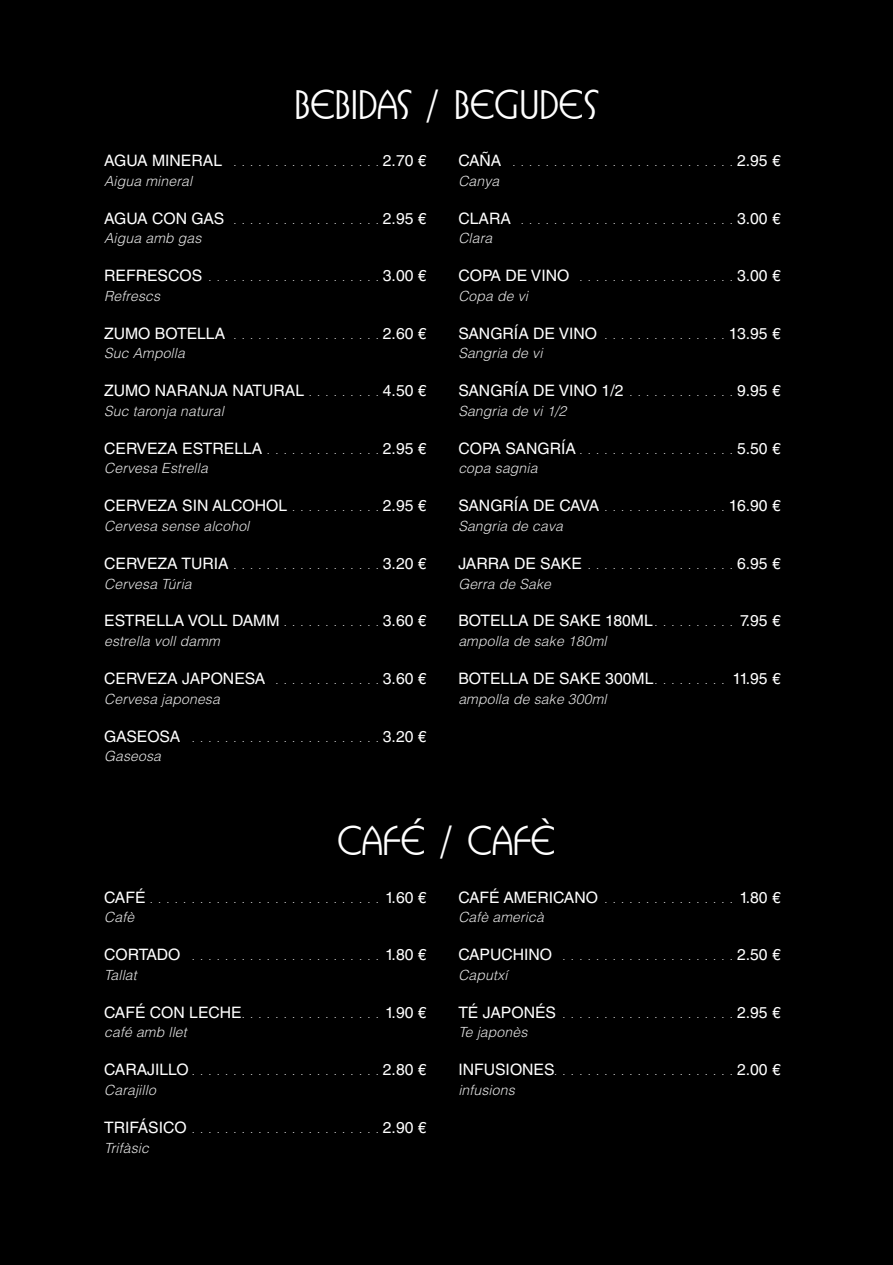
<style>
.page{position:relative;width:893px;height:1265px;background:#000}
.page>*{position:absolute;margin:0;border:0;box-sizing:border-box;transform-origin:0 0}
.t1{font:500 38.5px "Busorama IT Cby BT";color:#fff}
.t2{font:15.75px "Helvetica LT Std";color:#fff}
.t3{font:italic 300 14px "Helvetica LT Std";letter-spacing:.01em;color:#e3e3e3}
.t4{font:8.75px "Helvetica LT Std";color:#fff}
.s1{font-size:15.75px}
.s2{font-size:8.75px}
</style>
<div class="page">
<h1 class="t1" style="left:294px;top:81px;width:306px">BEBIDAS / BEGUDES</h1>
<p class="t4" style="left:104px;top:158px;width:324px"><span class="s1">AGUA MINERAL</span> . . . . . . . . . . . . . . . . . <span class="s1">2.70 €</span></p>
<h3 class="t3" style="left:104px;top:172px;width:90px">Aigua mineral</h3>
<p class="t4" style="left:104px;top:215px;width:324px"><span class="s1">AGUA CON GAS</span> . . . . . . . . . . . . . . . . . <span class="s1">2. 95 €</span></p>
<h3 class="t3" style="left:104px;top:229px;width:99px">Aigua amb gas</h3>
<p class="t4" style="left:104px;top:273px;width:324px"><span class="s1">REFRESCOS</span> . . . . . . . . . . . . . . . . . . . . <span class="s1">3.00 €</span></p>
<h3 class="t3" style="left:104px;top:287px;width:57px">Refrescs</h3>
<p class="t4" style="left:104px;top:331px;width:324px"><span class="s1">ZUMO BOTELLA</span> . . . . . . . . . . . . . . . . . <span class="s1">2.60 €</span></p>
<h3 class="t3" style="left:104px;top:345px;width:82px">Suc Ampolla</h3>
<h2 class="t2" style="left:104px;top:382px;width:324px">ZUMO NARANJA NATURAL <span class="s2">. . . . . . . .</span> 4.50 €</h2>
<h3 class="t3" style="left:104px;top:402px;width:121px">Suc taronja natural</h3>
<h2 class="t2" style="left:104px;top:439px;width:324px">CERVEZA ESTRELLA <span class="s2">. . . . . . . . . . . . .</span> 2.95 €</h2>
<h3 class="t3" style="left:104px;top:460px;width:105px">Cervesa Estrella</h3>
<h2 class="t2" style="left:104px;top:497px;width:324px">CERVEZA SIN ALCOHOL <span class="s2">. . . . . . . . . .</span> 2.95 €</h2>
<h3 class="t3" style="left:104px;top:517px;width:147px">Cervesa sense alcohol</h3>
<h2 class="t2" style="left:104px;top:554px;width:324px">CERVEZA TURIA <span class="s2">. . . . . . . . . . . . . . . . .</span> 3.20 €</h2>
<h3 class="t3" style="left:104px;top:575px;width:89px">Cervesa Túria</h3>
<h2 class="t2" style="left:104px;top:612px;width:324px">ESTRELLA VOLL DAMM <span class="s2">. . . . . . . . . . .</span> 3.60 €</h2>
<h3 class="t3" style="left:104px;top:632px;width:117px">estrella voll damm</h3>
<h2 class="t2" style="left:104px;top:669px;width:324px">CERVEZA JAPONESA <span class="s2">. . . . . . . . . . . .</span> 3.60 €</h2>
<h3 class="t3" style="left:104px;top:690px;width:117px">Cervesa japonesa</h3>
<p class="t4" style="left:104px;top:733px;width:324px"><span class="s1">GASEOSA</span> . . . . . . . . . . . . . . . . . . . . . . <span class="s1">3.20 €</span></p>
<h3 class="t3" style="left:104px;top:748px;width:58px">Gaseosa</h3>
<p class="t4" style="left:458px;top:158px;width:324px"><span class="s1">CAÑA</span> . . . . . . . . . . . . . . . . . . . . . . . . . . <span class="s1">2. 95 €</span></p>
<h3 class="t3" style="left:458px;top:172px;width:43px">Canya</h3>
<p class="t4" style="left:458px;top:215px;width:324px"><span class="s1">CLARA</span> . . . . . . . . . . . . . . . . . . . . . . . . . <span class="s1">3.00 €</span></p>
<h3 class="t3" style="left:458px;top:229px;width:36px">Clara</h3>
<p class="t4" style="left:458px;top:273px;width:324px"><span class="s1">COPA DE VINO</span> . . . . . . . . . . . . . . . . . . <span class="s1">3.00 €</span></p>
<h3 class="t3" style="left:458px;top:287px;width:71px">Copa de vi</h3>
<h2 class="t2" style="left:458px;top:324px;width:324px">SANGRÍA DE VINO <span class="s2">. . . . . . . . . . . . . .</span> 13.95 €</h2>
<h3 class="t3" style="left:458px;top:345px;width:86px">Sangria de vi</h3>
<h2 class="t2" style="left:458px;top:382px;width:324px">SANGRÍA DE VINO 1/2 <span class="s2">. . . . . . . . . . . .</span> 9.95 €</h2>
<h3 class="t3" style="left:458px;top:402px;width:110px">Sangria de vi 1/2</h3>
<p class="t4" style="left:458px;top:446px;width:324px"><span class="s1">COPA SANGRÍA</span> . . . . . . . . . . . . . . . . . . <span class="s1">5.50 €</span></p>
<h3 class="t3" style="left:458px;top:460px;width:81px">copa sagnia</h3>
<h2 class="t2" style="left:458px;top:497px;width:324px">SANGRÍA DE CAVA <span class="s2">. . . . . . . . . . . . . .</span> 16.90 €</h2>
<h3 class="t3" style="left:458px;top:517px;width:106px">Sangria de cava</h3>
<p class="t4" style="left:458px;top:561px;width:324px"><span class="s1">JARRA DE SAKE</span> . . . . . . . . . . . . . . . . . <span class="s1">6. 95 €</span></p>
<h3 class="t3" style="left:458px;top:575px;width:94px">Gerra de Sake</h3>
<h2 class="t2" style="left:458px;top:612px;width:324px">BOTELLA DE SAKE 180ML <span class="s2">. . . . . . . . . .</span> 7. 95 €</h2>
<h3 class="t3" style="left:458px;top:632px;width:150px">ampolla de sake 180ml</h3>
<h2 class="t2" style="left:458px;top:669px;width:324px">BOTELLA DE SAKE 300ML <span class="s2">. . . . . . . . .</span> 11. 95 €</h2>
<h3 class="t3" style="left:458px;top:690px;width:150px">ampolla de sake 300ml</h3>
<h1 class="t1" style="left:337px;top:818px;width:219px">CAFÉ / CAFÈ</h1>
<p class="t4" style="left:104px;top:894px;width:324px"><span class="s1">CAFÉ</span> . . . . . . . . . . . . . . . . . . . . . . . . . . . . <span class="s1">1.60 €</span></p>
<h3 class="t3" style="left:104px;top:909px;width:31px">Cafè</h3>
<h2 class="t2" style="left:104px;top:946px;width:78px">CORTADO</h2>
<p class="t4" style="left:192px;top:952px;width:236px">. . . . . . . . . . . . . . . . . . . . . . . <span class="s1">1.80 €</span></p>
<h3 class="t3" style="left:104px;top:966px;width:34px">Tallat</h3>
<h2 class="t2" style="left:104px;top:1003px;width:324px">CAFÉ CON LECHE <span class="s2">. . . . . . . . . . . . . . . . .</span> 1.90 €</h2>
<h3 class="t3" style="left:104px;top:1024px;width:84px">café amb llet</h3>
<p class="t4" style="left:104px;top:1067px;width:324px"><span class="s1">CARAJILLO</span> . . . . . . . . . . . . . . . . . . . . . . <span class="s1">2. 80 €</span></p>
<h3 class="t3" style="left:104px;top:1081px;width:53px">Carajillo</h3>
<p class="t4" style="left:104px;top:1125px;width:324px"><span class="s1">TRIFÁSICO</span> . . . . . . . . . . . . . . . . . . . . . . <span class="s1">2.90 €</span></p>
<h3 class="t3" style="left:104px;top:1139px;width:46px">Trifàsic</h3>
<h2 class="t2" style="left:458px;top:888px;width:324px">CAFÉ AMERICANO <span class="s2">. . . . . . . . . . . . . . . .</span> 1.80 €</h2>
<h3 class="t3" style="left:458px;top:909px;width:87px">Cafè americà</h3>
<p class="t4" style="left:458px;top:952px;width:324px"><span class="s1">CAPUCHINO</span> . . . . . . . . . . . . . . . . . . . . <span class="s1">2.50 €</span></p>
<h3 class="t3" style="left:458px;top:966px;width:51px">Caputxí</h3>
<p class="t4" style="left:458px;top:1010px;width:324px"><span class="s1">TÉ JAPONÉS</span> . . . . . . . . . . . . . . . . . . . . <span class="s1">2.95 €</span></p>
<h3 class="t3" style="left:458px;top:1024px;width:70px">Te japonès</h3>
<p class="t4" style="left:458px;top:1067px;width:324px"><span class="s1">INFUSIONES</span> . . . . . . . . . . . . . . . . . . . . . <span class="s1">2.00 €</span></p>
<h3 class="t3" style="left:458px;top:1081px;width:58px">infusions</h3>
</div>
